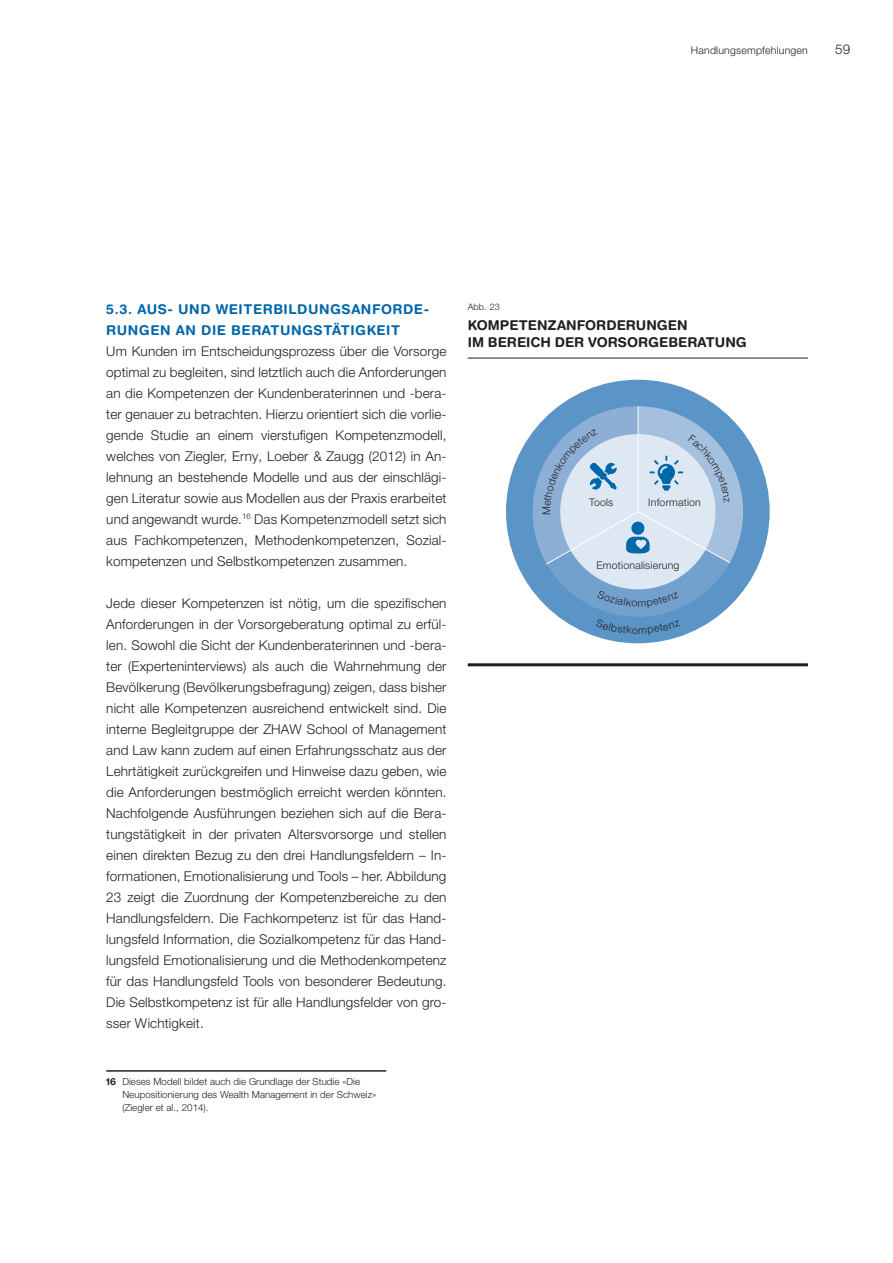
<style>
.page{position:relative;width:893px;height:1263px;background:#fff}
.page>*{position:absolute;margin:0;border:0;box-sizing:border-box;transform-origin:0 0}
.t1{font:300 13.5px/21px "Helvetica Neue LT Pro";letter-spacing:.01em;color:#231f20;text-align:justify}
.t2{font:700 13.5px/21px "Helvetica Rounded LT Std";letter-spacing:.04em;color:#0068a9}
.t3{font:700 13.5px/16.5px "Helvetica Rounded LT Std";color:#231f20}
.t4{font:300 10.5px "Helvetica Neue LT Pro";letter-spacing:.02em;color:#231f20}
.t5{font:300 9.75px/12.8px "Helvetica Neue LT Pro";letter-spacing:.005em;color:#231f20}
.t6{font:300 9px "Helvetica Neue LT Pro";color:#231f20}
.s1{font-family:"Helvetica Rounded LT Std";font-weight:700}
</style>
<div class="page">
<hr style="left:106px;top:1070px;width:280px;height:2px;background:#231f20">
<div style="left:506px;top:380px;width:264px;height:263px;background:#5b94c6;border-radius:50%"></div>
<hr style="left:468px;top:358px;width:340px;height:1px;background:#231f20">
<hr style="left:468px;top:663px;width:340px;height:3px;background:#231f20">
<svg style="left:533px;top:406px;width:210px;height:229px"></svg>
<p class="t4" style="left:691px;top:43px;width:118px">Handlungsempfehlungen</p>
<p class="t1" style="left:835px;top:38px;width:17px">59</p>
<p class="t2" style="left:106px;top:298px;width:323px">5.3. AUS- UND WEITERBILDUNGSANFORDE-<br>RUNGEN AN DIE BERATUNGSTÄTIGKEIT</p>
<p class="t1" style="left:106px;top:340px;width:342px">Um Kunden im Entscheidungsprozess über die Vorsorge optimal zu begleiten, sind letztlich auch die Anforderungen an die Kompetenzen der Kundenberaterinnen und -bera&shy;ter genauer zu betrachten. Hierzu orientiert sich die vorlie&shy;gende Studie an einem vierstufigen Kompetenzmodell, welches von Ziegler, Erny, Loeber &amp; Zaugg (2012) in An&shy;lehnung an bestehende Modelle und aus der einschlägi&shy;gen Literatur sowie aus Modellen aus der Praxis erarbeitet und angewandt wurde.<sup>16</sup> Das Kompetenzmodell setzt sich aus Fachkompetenzen, Methodenkompetenzen, Sozial&shy;kompetenzen und Selbstkompetenzen zusammen.</p>
<p class="t1" style="left:106px;top:592px;width:342px">Jede dieser Kompetenzen ist nötig, um die spezifischen Anforderungen in der Vorsorgeberatung optimal zu erfül&shy;len. Sowohl die Sicht der Kundenberaterinnen und -bera&shy;ter (Experteninterviews) als auch die Wahrnehmung der Bevölkerung (Bevölkerungsbefragung) zeigen, dass bisher nicht alle Kompetenzen ausreichend entwickelt sind. Die interne Begleitgruppe der ZHAW School of Management and Law kann zudem auf einen Erfahrungsschatz aus der Lehrtätigkeit zurückgreifen und Hinweise dazu geben, wie die Anforderungen bestmöglich erreicht werden könnten.<br>Nachfolgende Ausführungen beziehen sich auf die Bera&shy;tungstätigkeit in der privaten Altersvorsorge und stellen einen direkten Bezug zu den drei Handlungsfeldern – In&shy;formationen, Emotionalisierung und Tools – her. Abbildung 23 zeigt die Zuordnung der Kompetenzbereiche zu den Handlungsfeldern. Die Fachkompetenz ist für das Hand&shy;lungsfeld Information, die Sozialkompetenz für das Hand&shy;lungsfeld Emotionalisierung und die Methodenkompetenz für das Handlungsfeld Tools von besonderer Bedeutung.<br>Die Selbstkompetenz ist für alle Handlungsfelder von gro&shy;sser Wichtigkeit.</p>
<p class="t5" style="left:122px;top:1075px;width:256px;text-indent:-16px"><span class="s1">16</span> Dieses Modell bildet auch die Grundlage der Studie «Die<br>Neupositionierung des Wealth Management in der Schweiz» (Ziegler et al., 2014).</p>
<p class="t6" style="left:468px;top:302px;width:34px">Abb. 23</p>
<p class="t3" style="left:468px;top:317px;width:281px">KOMPETENZANFORDERUNGEN<br>IM BEREICH DER VORSORGEBERATUNG</p>
<p class="t4" style="left:589px;top:496px;width:26px">Tools</p>
<p class="t4" style="left:648px;top:496px;width:54px">Information</p>
<p class="t4" style="left:596px;top:558px;width:84px">Emotionalisierung</p>
</div>
